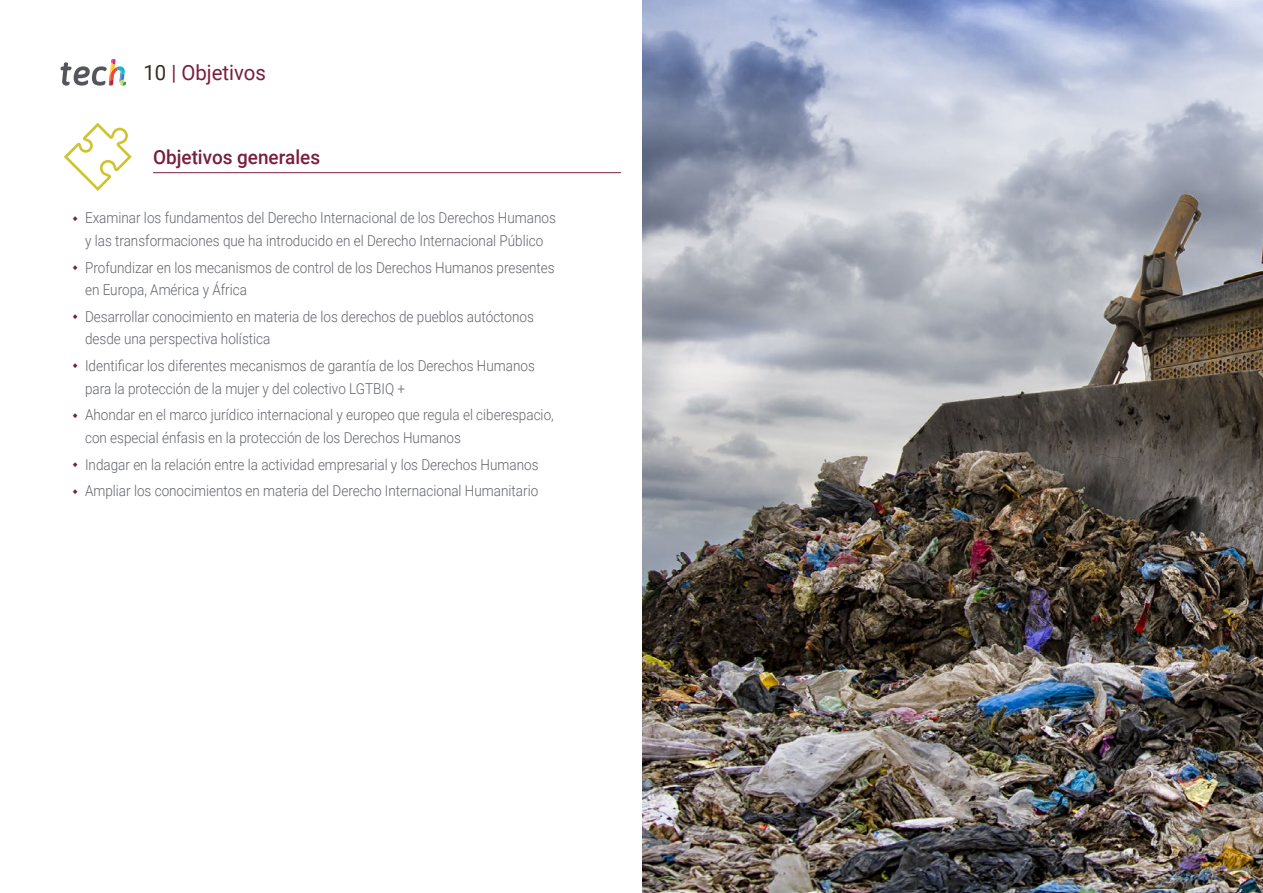
<style>
.page{position:relative;width:1263px;height:893px;background:#fff}
.page>*{position:absolute;margin:0;border:0;box-sizing:border-box;transform-origin:0 0}
.t1{font:21px "Roboto";color:#791e3c}
.t2{font:500 19.5px "Roboto";color:#791e3c}
.t3{font:300 15px/22.5px "Roboto";color:#61646a;scale:.9 1}
.s1{color:#312e20}
</style>
<div class="page">
<hr style="left:153px;top:172px;width:468px;height:1px;background:#791e3c">
<svg style="left:64px;top:123px;width:68px;height:68px"></svg>
<img style="left:642px;top:0;width:621px;height:893px">
<svg style="left:61px;top:59px;width:65px;height:27px"></svg>
<h1 class="t1" style="left:144px;top:57px;width:124px"><span class="s1">10</span> | Objetivos</h1>
<h2 class="t2" style="left:153px;top:144px;width:169px">Objetivos generales</h2>
<p class="t3" style="left:85px;top:206px;width:525px">Examinar los fundamentos del Derecho Internacional de los Derechos Humanos y las transformaciones que ha introducido en el Derecho Internacional Público</p>
<p class="t3" style="left:85px;top:255px;width:523px">Profundizar en los mecanismos de control de los Derechos Humanos presentes en Europa, América y África</p>
<p class="t3" style="left:85px;top:305px;width:500px">Desarrollar conocimiento en materia de los derechos de pueblos autóctonos desde una perspectiva holística</p>
<p class="t3" style="left:85px;top:354px;width:501px">Identificar los diferentes mecanismos de garantía de los Derechos Humanos para la protección de la mujer y del colectivo LGTBIQ +</p>
<p class="t3" style="left:85px;top:403px;width:522px">Ahondar en el marco jurídico internacional y europeo que regula el ciberespacio, con especial énfasis en la protección de los Derechos Humanos</p>
<p class="t3" style="left:85px;top:450px;width:505px;line-height:26.7px">Indagar en la relación entre la actividad empresarial y los Derechos Humanos<br>Ampliar los conocimientos en materia del Derecho Internacional Humanitario</p>
</div>
